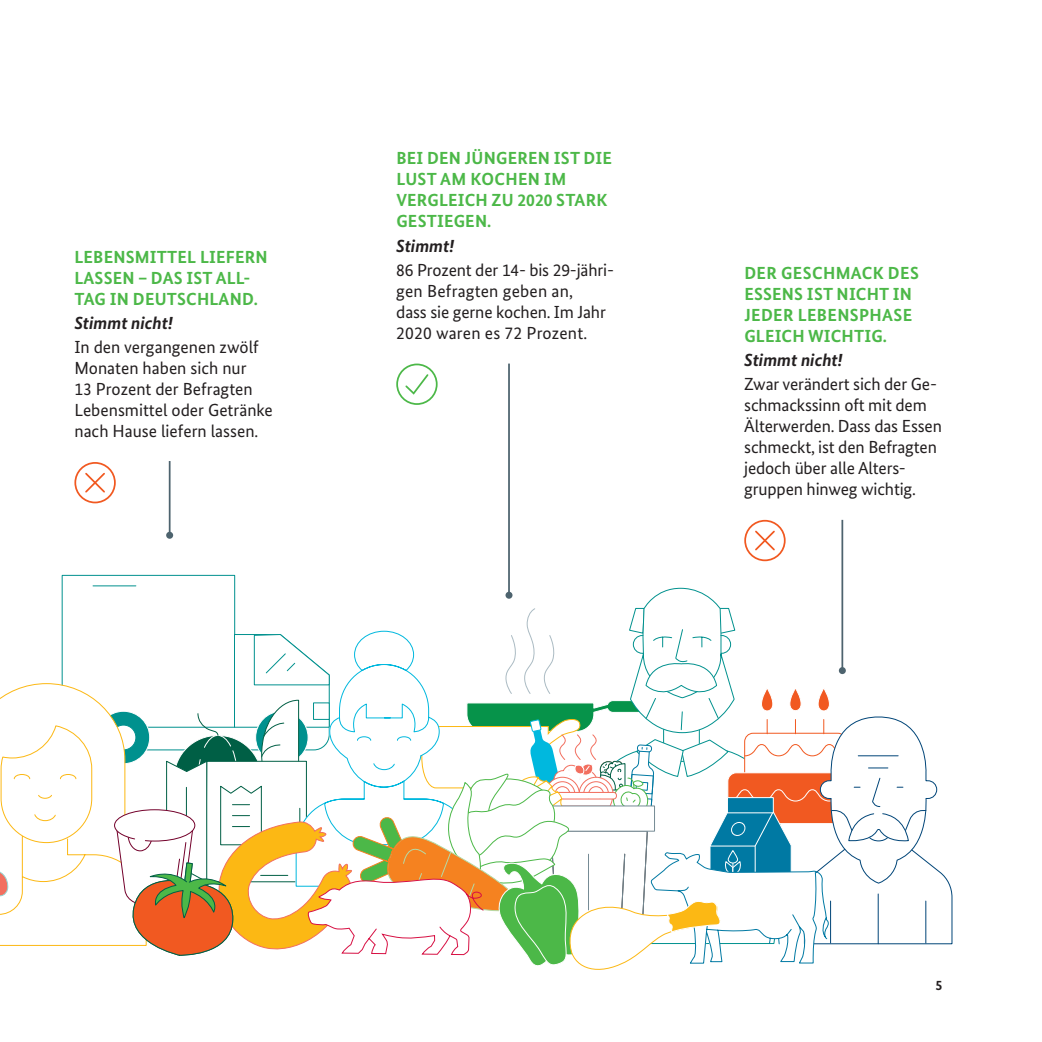
<style>
.page{position:relative;width:1042px;height:1042px;background:#fff}
.page>*{position:absolute;margin:0;border:0;box-sizing:border-box;transform-origin:0 0}
.t1{font:17.5px/21px "Bundes Sans";letter-spacing:-.01em;color:#231f20}
.t2{font:700 17.5px/21px "Bundes Sans";letter-spacing:.01em;color:#4cb848}
.t3{font:italic 700 17.5px "Bundes Sans";color:#231f20}
.t4{font:700 14px "Bundes Sans";color:#231f20}
</style>
<div class="page">
<div style="left:62px;top:575px;width:173px;height:152px;background:#fff;border:1px solid #00918e"></div>
<hr style="left:93px;top:585px;width:43px;height:1px;background:#00918e">
<hr style="left:169px;top:461px;width:2px;height:74px;background:#4d636e">
<div style="left:166px;top:532px;width:7px;height:7px;background:#4d636e;border-radius:50%"></div>
<hr style="left:508px;top:363px;width:2px;height:232px;background:#4d636e">
<hr style="left:841px;top:520px;width:2px;height:150px;background:#4d636e">
<svg style="left:85px;top:472px;width:20px;height:21px"></svg>
<div style="left:74px;top:462px;width:42px;height:41px;border:2px solid #f15921;border-radius:50%"></div>
<svg style="left:755px;top:530px;width:20px;height:21px"></svg>
<div style="left:744px;top:520px;width:41px;height:41px;border:2px solid #f15921;border-radius:50%"></div>
<svg style="left:405px;top:374px;width:24px;height:21px"></svg>
<div style="left:396px;top:363px;width:42px;height:42px;border:2px solid #4cb848;border-radius:50%"></div>
<svg style="left:0;top:587px;width:953px;height:383px"></svg>
<p class="t2" style="left:75px;top:246px;width:195px">LEBENSMITTEL LIEFERN<br>LASSEN – DAS IST ALL-<br>TAG IN DEUTSCHLAND.</p>
<p class="t3" style="left:74px;top:312px;width:100px">Stimmt nicht!</p>
<p class="t1" style="left:74px;top:336px;width:200px">In den vergangenen zwölf<br>Monaten haben sich nur<br>13 Prozent der Befragten<br>Lebensmittel oder Getränke nach Hause liefern lassen.</p>
<p class="t2" style="left:396px;top:148px;width:217px">BEI DEN JÜNGEREN IST DIE<br>LUST AM KOCHEN IM<br>VERGLEICH ZU 2020 STARK<br>GESTIEGEN.</p>
<p class="t3" style="left:396px;top:235px;width:59px">Stimmt!</p>
<p class="t1" style="left:396px;top:259px;width:217px">86 Prozent der 14- bis 29-jähri&shy;gen Befragten geben an,<br>dass sie gerne kochen. Im Jahr<br>2020 waren es 72 Prozent.</p>
<p class="t2" style="left:744px;top:262px;width:176px">DER GESCHMACK DES<br>ESSENS IST NICHT IN<br>JEDER LEBENSPHASE<br>GLEICH WICHTIG.</p>
<p class="t3" style="left:744px;top:349px;width:100px">Stimmt nicht!</p>
<p class="t1" style="left:744px;top:373px;width:199px">Zwar verändert sich der Ge&shy;schmackssinn oft mit dem<br>Älterwerden. Dass das Essen schmeckt, ist den Befragten jedoch über alle Alters&shy;gruppen hinweg wichtig.</p>
<p class="t4" style="left:935px;top:976px;width:8px">5</p>
</div>
